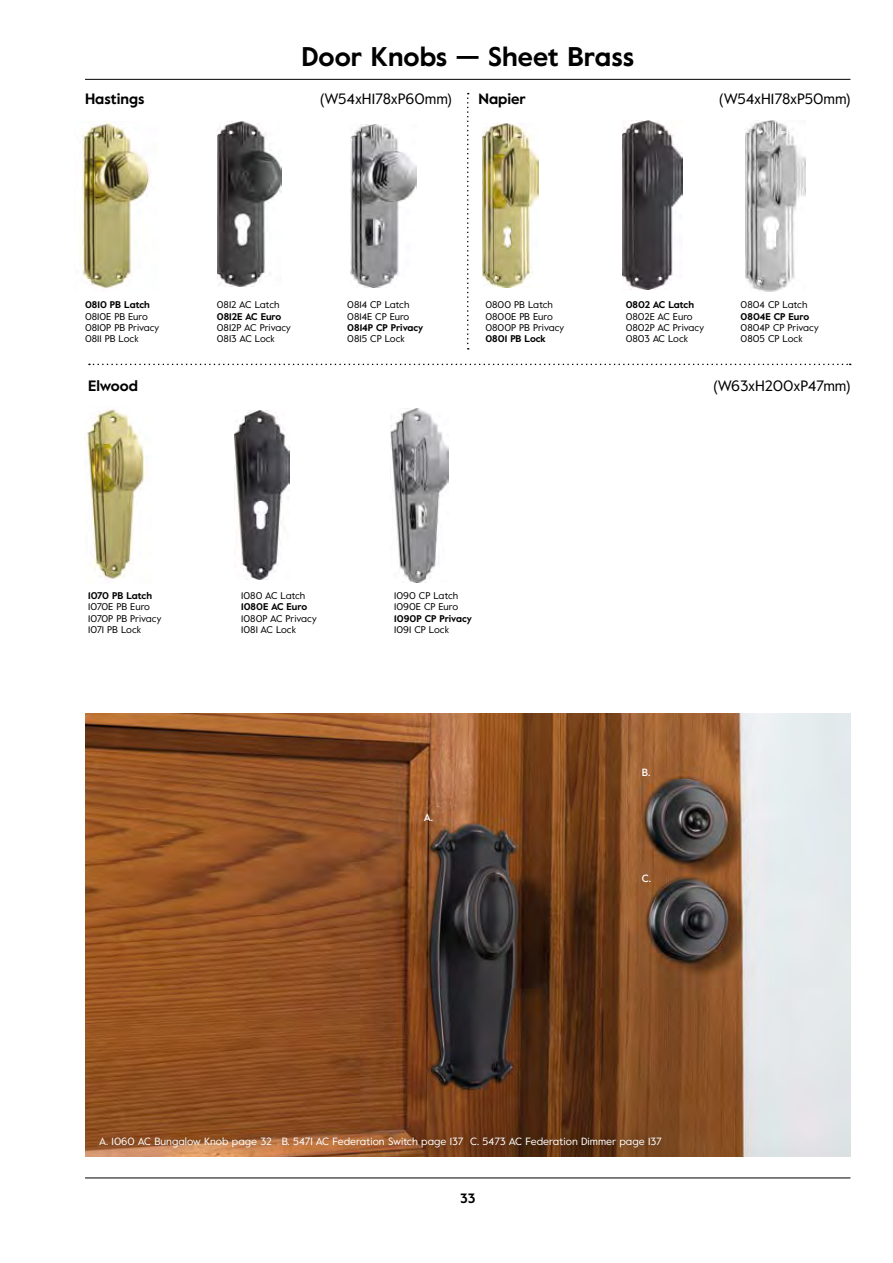
<style>
.page{position:relative;width:893px;height:1263px;background:#fff}
.page>*{position:absolute;margin:0;border:0;box-sizing:border-box;transform-origin:0 0}
.t1{font:700 27px "Value";color:#000}
.t2{font:15px "Value";color:#000}
.t3{font:700 15px "Value";color:#000}
.t4{font:700 13.5px "Value";color:#000}
.t5{font:10.5px "Value";color:#fff}
.t6{font:500 10.5px "Value";color:#fff}
.t7{font:9.75px/11.2px "Value";color:#000}
.t8{font:700 9.75px "Value";color:#000}
</style>
<div class="page">
<hr style="left:85px;top:1177px;width:765px;height:1px;background:#000">
<hr style="left:85px;top:79px;width:765px;height:1px;background:#000">
<svg style="left:89px;top:364px;width:762px;height:1px"></svg>
<img style="left:79px;top:122px;width:71px;height:166px">
<img style="left:482px;top:123px;width:57px;height:165px">
<img style="left:622px;top:120px;width:60px;height:170px">
<img style="left:234px;top:411px;width:55px;height:169px">
<img style="left:87px;top:409px;width:60px;height:171px">
<img style="left:391px;top:409px;width:58px;height:173px">
<img style="left:745px;top:120px;width:61px;height:171px">
<img style="left:218px;top:122px;width:64px;height:164px">
<img style="left:351px;top:125px;width:65px;height:163px">
<svg style="left:467px;top:93px;width:2px;height:257px"></svg>
<img style="left:85px;top:714px;width:765px;height:442px">
<div style="left:91px;top:1128px;width:579px;height:28px;background:#000;opacity:.3"></div>
<h1 class="t1" style="left:301px;top:38px;width:334px">Door Knobs — Sheet Brass</h1>
<h2 class="t3" style="left:85px;top:88px;width:61px">Hastings</h2>
<h2 class="t2" style="left:320px;top:88px;width:133px">(W54xH178xP60mm)</h2>
<h2 class="t3" style="left:478px;top:88px;width:49px">Napier</h2>
<h2 class="t2" style="left:719px;top:88px;width:133px">(W54xH178xP50mm)</h2>
<p class="t8" style="left:85px;top:298px;width:66px">0810 PB Latch</p>
<p class="t7" style="left:85px;top:310px;width:76px">0810E PB Euro<br>0810P PB Privacy<br>0811 PB Lock</p>
<p class="t7" style="left:217px;top:299px;width:64px">0812 AC Latch</p>
<p class="t8" style="left:217px;top:310px;width:66px">0812E AC Euro</p>
<p class="t7" style="left:217px;top:322px;width:76px">0812P AC Privacy<br>0813 AC Lock</p>
<p class="t7" style="left:347px;top:299px;width:64px">0814 CP Latch<br>0814E CP Euro</p>
<p class="t8" style="left:347px;top:321px;width:78px">0814P CP Privacy</p>
<p class="t7" style="left:347px;top:333px;width:59px">0815 CP Lock</p>
<p class="t7" style="left:485px;top:299px;width:80px">0800 PB Latch<br>0800E PB Euro<br>0800P PB Privacy</p>
<p class="t8" style="left:485px;top:332px;width:62px">0801 PB Lock</p>
<p class="t8" style="left:626px;top:298px;width:70px">0802 AC Latch</p>
<p class="t7" style="left:626px;top:310px;width:80px">0802E AC Euro<br>0802P AC Privacy<br>0803 AC Lock</p>
<p class="t7" style="left:741px;top:299px;width:68px">0804 CP Latch</p>
<p class="t8" style="left:741px;top:310px;width:70px">0804E CP Euro</p>
<p class="t7" style="left:741px;top:322px;width:80px">0804P CP Privacy<br>0805 CP Lock</p>
<h2 class="t3" style="left:88px;top:375px;width:51px">Elwood</h2>
<h2 class="t2" style="left:714px;top:375px;width:138px">(W63xH200xP47mm)</h2>
<p class="t8" style="left:88px;top:589px;width:65px">1070 PB Latch</p>
<p class="t7" style="left:88px;top:601px;width:75px">1070E PB Euro<br>1070P PB Privacy<br>1071 PB Lock</p>
<p class="t7" style="left:241px;top:590px;width:66px">1080 AC Latch</p>
<p class="t8" style="left:241px;top:600px;width:68px">1080E AC Euro</p>
<p class="t7" style="left:241px;top:612px;width:77px">1080P AC Privacy<br>1081 AC Lock</p>
<p class="t7" style="left:394px;top:590px;width:66px">1090 CP Latch<br>1090E CP Euro</p>
<p class="t8" style="left:394px;top:611px;width:79px">1090P CP Privacy</p>
<p class="t7" style="left:394px;top:624px;width:56px">1091 CP Lock</p>
<p class="t6" style="left:424px;top:810px;width:11px">A.</p>
<p class="t6" style="left:642px;top:765px;width:10px">B.</p>
<p class="t6" style="left:642px;top:871px;width:11px">C.</p>
<p class="t5" style="left:99px;top:1134px;width:564px">A. 1060 AC Bungalow Knob page 32 B. 5471 AC Federation Switch page 137 C. 5473 AC Federation Dimmer page 137</p>
<h3 class="t4" style="left:460px;top:1189px;width:17px">33</h3>
</div>
